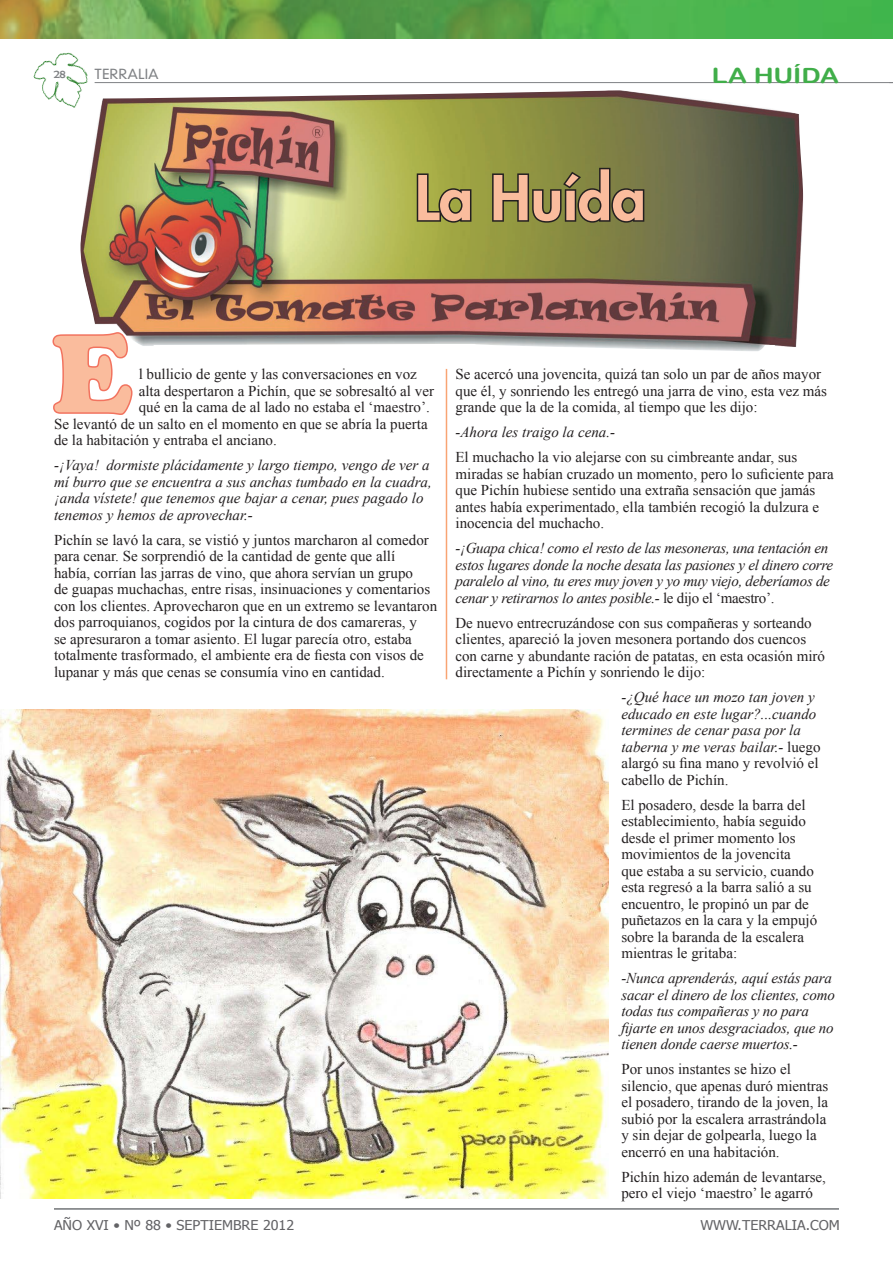
<style>
.page{position:relative;width:893px;height:1263px;background:#fff}
.page>*{position:absolute;margin:0;border:0;box-sizing:border-box;transform-origin:0 0}
.t1{font:900 114.75px "Cooper";color:#fabc9d}
.t2{font:800 60px "Futura";color:#fabc9d}
.t3{font:21px "Arial Rounded MT Bold";letter-spacing:-.005em;color:#40ae49;scale:1.25 1}
.t4{font:15px/16.5px "Times New Roman";color:#231f20}
.t5{font:italic 15px/16.5px "Times New Roman";letter-spacing:-.01em;color:#231f20}
.t6{font:13.5px "Tahoma";color:#636366;scale:1.06 1}
.t7{font:300 13.5px "DIN Neuzeit Grotesk";color:#808285;scale:1.06 1}
.t8{font:12px "Berlin Sans FB";color:#808285;scale:1.06 1}
.s1{font-style:normal}
</style>
<div class="page">
<hr style="left:95px;top:82px;width:798px;height:1px;background:#808285">
<hr style="left:54px;top:1209px;width:785px;height:1px;background:#808285">
<hr style="left:54px;top:1208px;width:785px;height:1px;background:#808285">
<svg style="left:55px;top:53px;width:13px;height:8px"></svg>
<img style="left:0;top:0;width:893px;height:38px">
<img style="left:79px;top:90px;width:725px;height:261px">
<svg style="left:415px;top:172px;width:58px;height:52px;background:#7e813a"></svg>
<svg style="left:491px;top:166px;width:155px;height:58px;background:#6a6b38"></svg>
<hr style="left:446px;top:369px;width:1px;height:310px;background:#f8a473">
<svg style="left:52px;top:330px;width:82px;height:85px"></svg>
<img style="left:0;top:710px;width:609px;height:488px">
<p class="t8" style="left:54px;top:67px;width:13px">28</p>
<p class="t7" style="left:95px;top:66px;width:62px">TERRALIA</p>
<h2 class="t2" style="left:415px;top:158px;width:232px">La Huída</h2>
<h3 class="t3" style="left:712px;top:63px;width:103px">LA HUÍDA</h3>
<p class="t1" style="left:52px;top:307px;width:81px">E</p>
<p class="t4" style="left:139px;top:366px;width:280px">l bullicio de gente y las conversaciones en voz</p>
<p class="t4" style="left:139px;top:382px;width:297px">alta despertaron a Pichín, que se sobresaltó al ver</p>
<p class="t4" style="left:139px;top:399px;width:293px">qué en la cama de al lado no estaba el ‘maestro’.</p>
<p class="t4" style="left:54px;top:415px;width:375px">Se levantó de un salto en el momento en que se abría la puerta</p>
<p class="t4" style="left:54px;top:432px;width:224px">de la habitación y entraba el anciano.</p>
<p class="t5" style="left:54px;top:457px;width:379px">-¡Vaya! dormiste plácidamente y largo tiempo, vengo de ver a mí burro que se encuentra a sus anchas tumbado en la cuadra, ¡anda vístete! que tenemos que bajar a cenar, pues pagado lo tenemos y hemos de aprovechar.-</p>
<p class="t4" style="left:54px;top:531px;width:385px">Pichín se lavó la cara, se vistió y juntos marcharon al comedor para cenar. Se sorprendió de la cantidad de gente que allí<br>había, corrían las jarras de vino, que ahora servían un grupo<br>de guapas muchachas, entre risas, insinuaciones y comentarios con los clientes. Aprovecharon que en un extremo se levantaron dos parroquianos, cogidos por la cintura de dos camareras, y<br>se apresuraron a tomar asiento. El lugar parecía otro, estaba totalmente trasformado, el ambiente era de fiesta con visos de lupanar y más que cenas se consumía vino en cantidad.</p>
<p class="t4" style="left:455px;top:366px;width:373px">Se acercó una jovencita, quizá tan solo un par de años mayor que él, y sonriendo les entregó una jarra de vino, esta vez más grande que la de la comida, al tiempo que les dijo:</p>
<p class="t5" style="left:455px;top:424px;width:161px">-Ahora les traigo la cena.-</p>
<p class="t4" style="left:455px;top:449px;width:380px">El muchacho la vio alejarse con su cimbreante andar, sus miradas se habían cruzado un momento, pero lo suficiente para que Pichín hubiese sentido una extraña sensación que jamás antes había experimentado, ella también recogió la dulzura e inocencia del muchacho.</p>
<p class="t5" style="left:455px;top:540px;width:379px">-¡Guapa chica! como el resto de las mesoneras, una tentación en estos lugares donde la noche desata las pasiones y el dinero corre paralelo al vino, tu eres muy joven y yo muy viejo, deberíamos de cenar y retirarnos lo antes posible.- <span class="s1">le dijo el ‘maestro’.</span></p>
<p class="t4" style="left:455px;top:614px;width:371px">De nuevo entrecruzándose con sus compañeras y sorteando clientes, apareció la joven mesonera portando dos cuencos con carne y abundante ración de patatas, en esta ocasión miró directamente a Pichín y sonriendo le dijo:</p>
<p class="t5" style="left:621px;top:689px;width:201px">-¿Qué hace un mozo tan joven y educado en este lugar?...cuando termines de cenar pasa por la taberna y me veras bailar.- <span class="s1">luego alargó su fina mano y revolvió el cabello de Pichín.</span></p>
<p class="t4" style="left:621px;top:796px;width:197px">El posadero, desde la barra del establecimiento, había seguido desde el primer momento los movimientos de la jovencita<br>que estaba a su servicio, cuando esta regresó a la barra salió a su encuentro, le propinó un par de puñetazos en la cara y la empujó sobre la baranda de la escalera mientras le gritaba:</p>
<p class="t5" style="left:621px;top:970px;width:215px">-Nunca aprenderás, aquí estás para sacar el dinero de los clientes, como todas tus compañeras y no para fijarte en unos desgraciados, que no tienen donde caerse muertos.-</p>
<p class="t4" style="left:621px;top:1061px;width:209px">Por unos instantes se hizo el silencio, que apenas duró mientras el posadero, tirando de la joven, la subió por la escalera arrastrándola y sin dejar de golpearla, luego la encerró en una habitación.</p>
<p class="t4" style="left:621px;top:1168px;width:206px">Pichín hizo ademán de levantarse, pero el viejo ‘maestro’ le agarró</p>
<p class="t6" style="left:54px;top:1216px;width:228px">AÑO XVI • Nº 88 • SEPTIEMBRE 2012</p>
<p class="t6" style="left:700px;top:1216px;width:133px">WWW.TERRALIA.COM</p>
</div>
